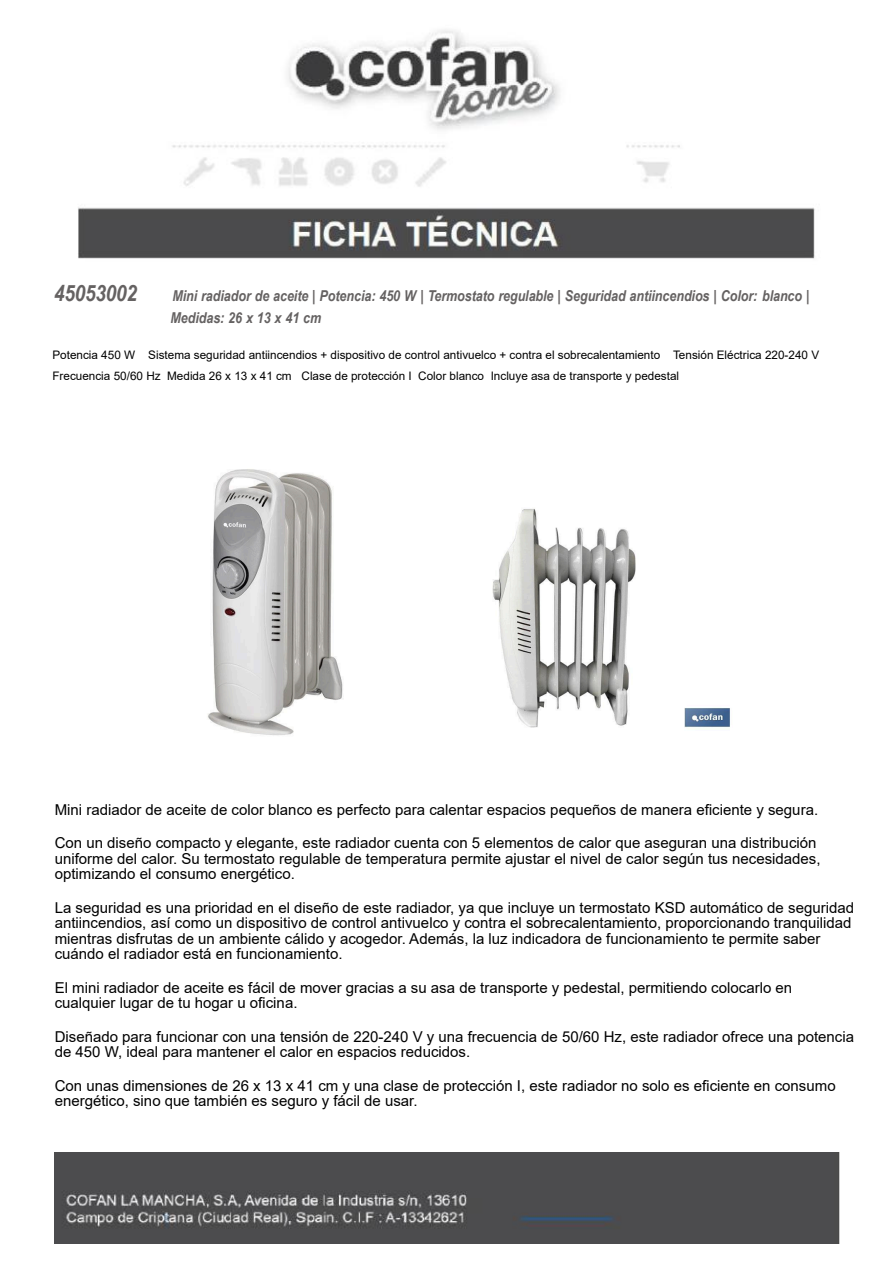
<style>
.page{position:relative;width:894px;height:1264px;background:#fff}
.page>*{position:absolute;margin:0;border:0;box-sizing:border-box;transform-origin:0 0}
.t1{font:italic 700 22.5px "Arial Narrow";letter-spacing:-.005em;color:#656262}
.t2{font:15px/15.5px "Arial";color:#000}
.t3{font:italic 700 15px/22.5px "Arial Narrow";letter-spacing:-.005em;color:#656262}
.t4{font:11.7px/21.5px "Arial";color:#000}
</style>
<div class="page">
<img style="left:78px;top:29px;width:737px;height:230px">
<img style="left:54px;top:1152px;width:785px;height:92px">
<img style="left:207px;top:469px;width:136px;height:267px">
<img style="left:492px;top:508px;width:238px;height:220px">
<h1 class="t1" style="left:54px;top:284px;width:85px">45053002</h1>
<p class="t3" style="left:170px;top:285px;width:640px">Mini radiador de aceite | Potencia: 450 W | Termostato regulable | Seguridad antiincendios | Color: blanco |<br>Medidas: 26 x 13 x 41 cm</p>
<p class="t4" style="left:52px;top:345px;width:768px">Potencia 450 W Sistema seguridad antiincendios + dispositivo de control antivuelco + contra el sobrecalentamiento Tensión Eléctrica 220-240 V<br>Frecuencia 50/60 Hz Medida 26 x 13 x 41 cm Clase de protección I Color blanco Incluye asa de transporte y pedestal</p>
<p class="t2" style="left:55px;top:803px;width:765px">Mini radiador de aceite de color blanco es perfecto para calentar espacios pequeños de manera eficiente y segura.</p>
<p class="t2" style="left:55px;top:836px;width:767px">Con un diseño compacto y elegante, este radiador cuenta con 5 elementos de calor que aseguran una distribución uniforme del calor. Su termostato regulable de temperatura permite ajustar el nivel de calor según tus necesidades, optimizando el consumo energético.</p>
<p class="t2" style="left:55px;top:901px;width:800px">La seguridad es una prioridad en el diseño de este radiador, ya que incluye un termostato KSD automático de seguridad antiincendios, así como un dispositivo de control antivuelco y contra el sobrecalentamiento, proporcionando tranquilidad mientras disfrutas de un ambiente cálido y acogedor. Además, la luz indicadora de funcionamiento te permite saber cuándo el radiador está en funcionamiento.</p>
<p class="t2" style="left:55px;top:981px;width:739px">El mini radiador de aceite es fácil de mover gracias a su asa de transporte y pedestal, permitiendo colocarlo en cualquier lugar de tu hogar u oficina.</p>
<p class="t2" style="left:55px;top:1030px;width:800px">Diseñado para funcionar con una tensión de 220-240 V y una frecuencia de 50/60 Hz, este radiador ofrece una potencia de 450 W, ideal para mantener el calor en espacios reducidos.</p>
<p class="t2" style="left:55px;top:1079px;width:782px">Con unas dimensiones de 26 x 13 x 41 cm y una clase de protección I, este radiador no solo es eficiente en consumo energético, sino que también es seguro y fácil de usar.</p>
</div>
